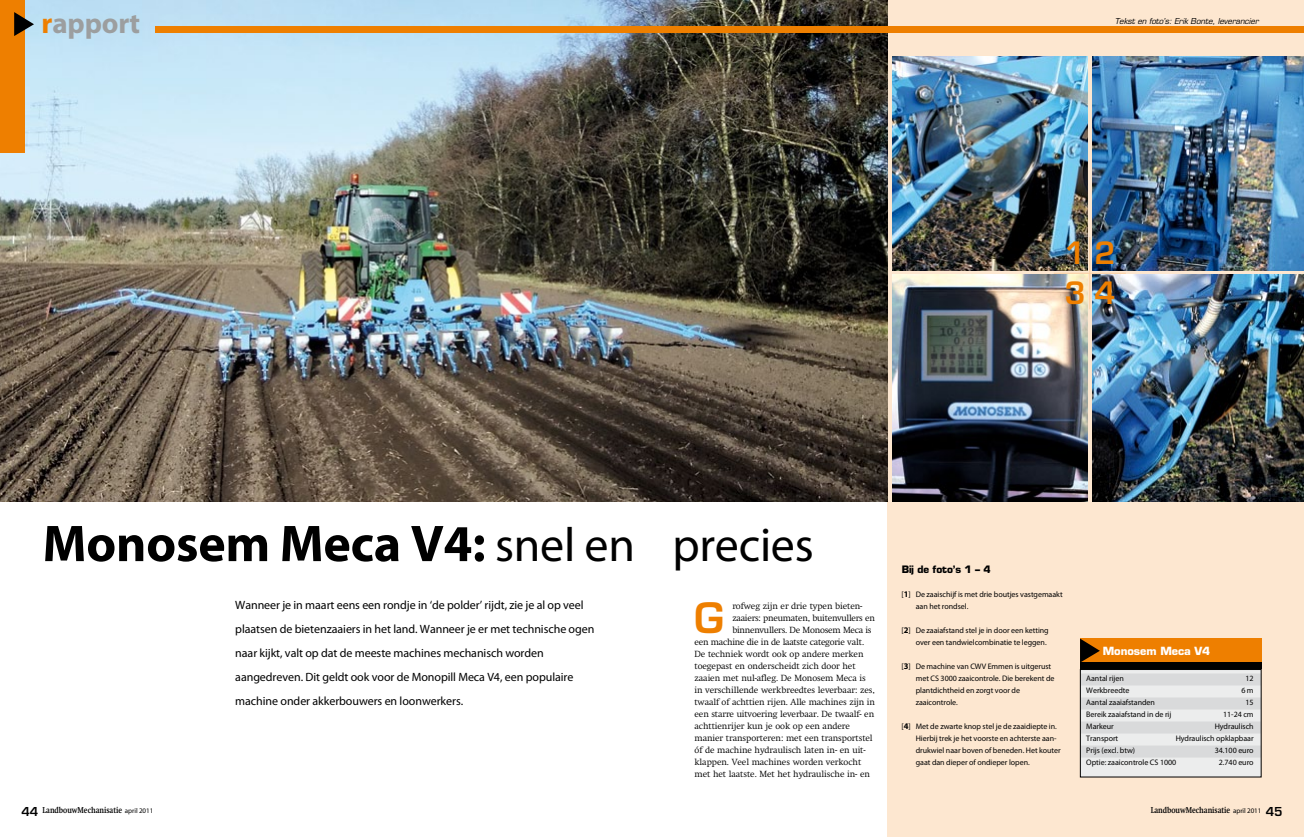
<style>
.page{position:relative;width:1304px;height:837px;background:#fff}
.page>*{position:absolute;margin:0;border:0;box-sizing:border-box;transform-origin:0 0}
.t1{font:700 52px "Myriad Pro";letter-spacing:-.005em;color:#000}
.t2{font:600 40.8px "Eurostile LT Std";color:#ee7f00}
.t3{font:600 30px/40.1px "Eurostile LT Std";color:#ee7f00}
.t4{font:700 29px "Myriad Pro";letter-spacing:-.005em;color:#9c9e9f}
.t5{font:12px/24px "Myriad Pro";letter-spacing:-.005em;color:#000}
.t6{font:700 11px "Eurostile LT Std";letter-spacing:-.005em;color:#fff}
.t7{font:700 10px "Eurostile LT Std";letter-spacing:-.005em;color:#000}
.t8{font:300 8.8px "Swift";letter-spacing:-.005em;color:#000}
.t9{font:300 8.8px "Swift";letter-spacing:-.025em;color:#000}
.t10{font:700 8.4px "Swift";letter-spacing:-.005em;color:#000;scale:.83 1}
.t11{font:8px/12px "Myriad Pro";letter-spacing:-.005em;color:#000}
.t12{font:italic 8px "Eurostile LT Std";letter-spacing:-.005em;color:#000}
.s1{color:#ee7f00}
.s2{font-weight:400;font-size:48px}
.s3{font-family:"Eurostile LT Std";font-weight:600;font-size:12px}
.s4{font-family:"Myriad Pro";font-weight:400;font-size:7px}
.s5{font-weight:700;font-size:8.6px}
</style>
<div class="page">
<div style="left:887px;top:0;width:417px;height:836px;background:#fde7d0"></div>
<img style="left:0;top:0;width:887px;height:501px">
<img style="left:893px;top:57px;width:194px;height:213px">
<img style="left:1093px;top:57px;width:211px;height:213px">
<img style="left:893px;top:275px;width:194px;height:226px">
<img style="left:1093px;top:275px;width:211px;height:226px">
<div style="left:0;top:0;width:24px;height:153px;background:#ee7f00"></div>
<div style="left:155px;top:27px;width:497px;height:6px;background:#ee7f00"></div>
<svg style="left:14px;top:12px;width:20px;height:24px"></svg>
<div style="left:652px;top:27px;width:652px;height:6px;background:#ee7f00"></div>
<hr style="left:1089px;top:237px;width:1px;height:72px;background:#fbcfa1">
<hr style="left:1054px;top:272px;width:72px;height:1px;background:#fbcfa1">
<div style="left:1080px;top:669px;width:181px;height:107px;background:#eceded"></div>
<div style="left:1081px;top:673px;width:180px;height:12px;background:#d9dadb"></div>
<div style="left:1081px;top:697px;width:180px;height:12px;background:#d9dadb"></div>
<div style="left:1081px;top:721px;width:180px;height:12px;background:#d9dadb"></div>
<div style="left:1081px;top:745px;width:180px;height:12px;background:#d9dadb"></div>
<div style="left:1080px;top:669px;width:181px;height:108px;border:1px solid #000"></div>
<div style="left:1080px;top:638px;width:181px;height:24px;background:#ee7f00"></div>
<div style="left:1080px;top:662px;width:181px;height:7px;background:#000"></div>
<svg style="left:1080px;top:638px;width:20px;height:24px"></svg>
<h3 class="t4" style="left:42px;top:4px;width:100px"><span class="s1">r</span>apport</h3>
<p class="t12" style="left:1115px;top:17px;width:145px">Tekst en foto’s: Erik Bonte, leverancier</p>
<h3 class="t3" style="left:1065px;top:232px;width:52px">1 2<br>3 4</h3>
<h1 class="t1" style="left:43px;top:509px;width:773px">Monosem Meca V4: <span class="s2">snel en precies</span></h1>
<p class="t5" style="left:235px;top:592px;width:361px">Wanneer je in maart eens een rondje in ‘de polder’ rijdt, zie je al op veel plaatsen de bietenzaaiers in het land. Wanneer je er met technische ogen naar kijkt, valt op dat de meeste machines mechanisch worden aangedreven. Dit geldt ook voor de Monopill Meca V4, een populaire machine onder akkerbouwers en loonwerkers.</p>
<h2 class="t2" style="left:694px;top:592px;width:31px">G</h2>
<p class="t8" style="left:732px;top:600px;width:132px">rofweg zijn er drie typen bieten-</p>
<p class="t9" style="left:732px;top:612px;width:144px">zaaiers: pneumaten, buitenvullers en</p>
<p class="t9" style="left:732px;top:624px;width:141px">binnenvullers. De Monosem Meca is</p>
<p class="t9" style="left:694px;top:636px;width:171px">een machine die in de laatste categorie valt.</p>
<p class="t8" style="left:694px;top:648px;width:171px">De techniek wordt ook op andere merken</p>
<p class="t8" style="left:694px;top:660px;width:163px">toegepast en onderscheidt zich door het</p>
<p class="t8" style="left:694px;top:672px;width:173px">zaaien met nul-afleg. De Monosem Meca is</p>
<p class="t8" style="left:694px;top:684px;width:182px">in verschillende werkbreedtes leverbaar: zes,</p>
<p class="t8" style="left:694px;top:696px;width:182px">twaalf of achttien rijen. Alle machines zijn in</p>
<p class="t8" style="left:694px;top:708px;width:181px">een starre uitvoering leverbaar. De twaalf- en</p>
<p class="t8" style="left:694px;top:720px;width:157px">achttienrijer kun je ook op een andere</p>
<p class="t8" style="left:694px;top:733px;width:180px">manier transporteren: met een transportstel</p>
<p class="t8" style="left:694px;top:745px;width:173px">óf de machine hydraulisch laten in- en uit-</p>
<p class="t8" style="left:694px;top:757px;width:168px">klappen. Veel machines worden verkocht</p>
<p class="t8" style="left:694px;top:769px;width:177px">met het laatste. Met het hydraulische in- en</p>
<p class="t10" style="left:21px;top:805px;width:160px"><span class="s3">44</span> LandbouwMechanisatie <span class="s4">april 2011</span></p>
<p class="t7" style="left:902px;top:563px;width:90px">Bij de foto’s 1 – 4</p>
<p class="t11" style="left:916px;top:588px;width:148px;text-indent:-14px">[<span class="s5">1</span>] De zaaischijf is met drie boutjes vastgemaakt aan het rondsel.</p>
<p class="t11" style="left:901px;top:624px;width:149px;text-align:right">[<span class="s5">2</span>] De zaaiafstand stel je in door een ketting over een tandwielcombinatie te leggen.</p>
<p class="t11" style="left:916px;top:660px;width:140px;text-indent:-14px">[<span class="s5">3</span>] De machine van CWV Emmen is uitgerust met CS 3000 zaaicontrole. Die berekent de plantdichtheid en zorgt voor de zaaicontrole.</p>
<p class="t11" style="left:916px;top:720px;width:147px;text-indent:-14px">[<span class="s5">4</span>] Met de zwarte knop stel je de zaaidiepte in.<br>Hierbij trek je het voorste en achterste aan&shy;drukwiel naar boven of beneden. Het kouter gaat dan dieper of ondieper lopen.</p>
<h3 class="t6" style="left:1103px;top:643px;width:109px">Monosem Meca V4</h3>
<p class="t11" style="left:1086px;top:672px;width:39px">Aantal rijen</p>
<p class="t11" style="left:1245px;top:672px;width:10px">12</p>
<p class="t11" style="left:1086px;top:684px;width:45px">Werkbreedte</p>
<p class="t11" style="left:1241px;top:684px;width:14px">6 m</p>
<p class="t11" style="left:1086px;top:696px;width:70px">Aantal zaaiafstanden</p>
<p class="t11" style="left:1245px;top:696px;width:10px">15</p>
<p class="t11" style="left:1086px;top:708px;width:87px">Bereik zaaiafstand in de rij</p>
<p class="t11" style="left:1223px;top:708px;width:32px">11-24 cm</p>
<p class="t11" style="left:1086px;top:720px;width:29px">Markeur</p>
<p class="t11" style="left:1215px;top:720px;width:40px">Hydraulisch</p>
<p class="t11" style="left:1086px;top:732px;width:33px">Transport</p>
<p class="t11" style="left:1176px;top:732px;width:79px">Hydraulisch opklapbaar</p>
<p class="t11" style="left:1086px;top:744px;width:50px">Prijs (excl. btw)</p>
<p class="t11" style="left:1215px;top:744px;width:40px">34.100 euro</p>
<p class="t11" style="left:1086px;top:756px;width:92px">Optie: zaaicontrole CS 1000</p>
<p class="t11" style="left:1219px;top:756px;width:36px">2.740 euro</p>
<p class="t10" style="left:1151px;top:805px;width:160px">LandbouwMechanisatie <span class="s4">april 2011</span> <span class="s3">45</span></p>
</div>
